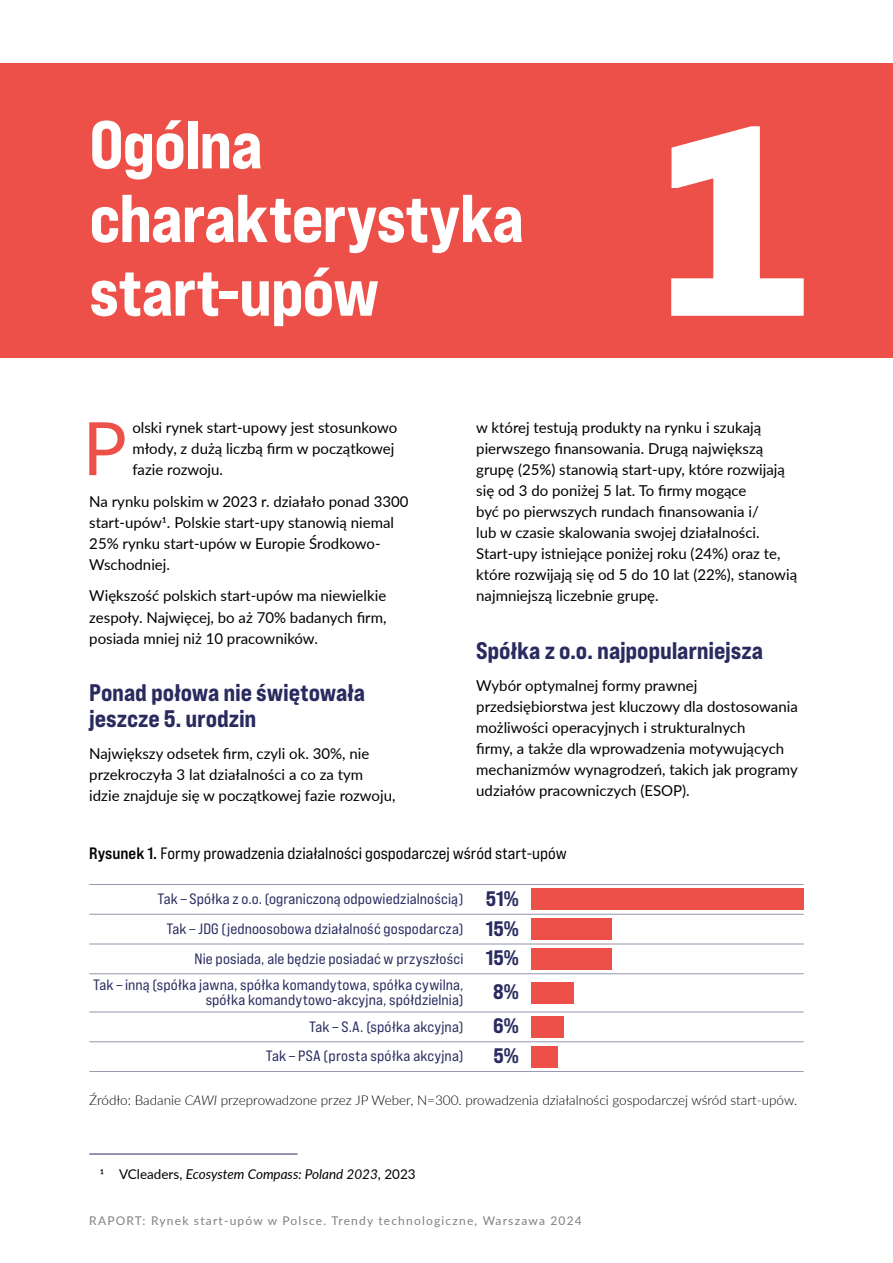
<style>
.page{position:relative;width:893px;height:1263px;background:#fff}
.page>*{position:absolute;margin:0;border:0;box-sizing:border-box;transform-origin:0 0}
.t1{font:73.8px "Lato";color:#ec5049}
.t2{font:67.5px/73.7px "Bebas Neue Pro Exp Eb";letter-spacing:-.02em;color:#fff}
.t3{font:24px/26px "Bebas Neue Pro Exp Eb";letter-spacing:-.005em;color:#292b5f}
.t4{font:21px/29.7px "Bebas Neue Pro Exp Eb";color:#292b5f;text-align:justify}
.t5{font:16.5px "Bebas Neue Pro Exp Rg";color:#000}
.t6{font:15px/21px "Lato";color:#000}
.t7{font:15px/29.7px "Bebas Neue Pro Exp Rg";letter-spacing:.01em;color:#292b5f;text-align:right}
.t8{font:300 13.5px "Lato";color:#000}
.t9{font:italic 13.5px "Lato";color:#000}
.t10{font:12px "Lato";letter-spacing:.1em;color:#808080}
.s1{font-family:"Bebas Neue Pro Exp Bd"}
.s2{font-style:italic}
.s3{font-style:normal}
</style>
<div class="page">
<div style="left:0;top:63px;width:893px;height:295px;background:#ec5049"></div>
<hr style="left:89px;top:1154px;width:209px;height:1px;background:#292b5f">
<svg style="left:671px;top:126px;width:133px;height:190px"></svg>
<hr style="left:89px;top:914px;width:715px;height:1px;background:#9495af">
<hr style="left:89px;top:944px;width:715px;height:1px;background:#9495af">
<hr style="left:89px;top:884px;width:715px;height:1px;background:#9495af">
<hr style="left:89px;top:973px;width:715px;height:1px;background:#9495af">
<hr style="left:89px;top:1012px;width:715px;height:1px;background:#9495af">
<hr style="left:89px;top:1041px;width:715px;height:1px;background:#9495af">
<hr style="left:89px;top:1071px;width:715px;height:1px;background:#9495af">
<div style="left:531px;top:1046px;width:27px;height:21px;background:#ec5049"></div>
<div style="left:531px;top:1016px;width:33px;height:21px;background:#ec5049"></div>
<div style="left:531px;top:982px;width:43px;height:21px;background:#ec5049"></div>
<div style="left:531px;top:948px;width:81px;height:21px;background:#ec5049"></div>
<div style="left:531px;top:918px;width:81px;height:22px;background:#ec5049"></div>
<div style="left:531px;top:889px;width:273px;height:21px;background:#ec5049"></div>
<h2 class="t2" style="left:89px;top:107px;width:436px">Ogólna charakterystyka start‑upów</h2>
<h1 class="t1" style="left:83px;top:395px;width:46px">P</h1>
<p class="t6" style="left:132px;top:416px;width:266px">olski rynek start‑upowy jest stosunkowo młody, z dużą liczbą firm w początkowej fazie rozwoju.</p>
<p class="t6" style="left:89px;top:490px;width:321px">Na rynku polskim w 2023 r. działało ponad 3300 start‑upów1. Polskie start‑upy stanowią niemal 25% rynku start‑upów w Europie Środkowo-Wschodniej.</p>
<p class="t6" style="left:89px;top:585px;width:299px;text-align:justify">Większość polskich start‑upów ma niewielkie zespoły. Najwięcej, bo aż 70% badanych firm, posiada mniej niż 10 pracowników.</p>
<h3 class="t3" style="left:89px;top:679px;width:277px">Ponad połowa nie świętowała jeszcze 5. urodzin</h3>
<p class="t6" style="left:89px;top:742px;width:308px">Największy odsetek firm, czyli ok. 30%, nie przekroczyła 3 lat działalności a co za tym idzie znajduje się w początkowej fazie rozwoju,</p>
<p class="t6" style="left:476px;top:416px;width:322px">w której testują produkty na rynku i szukają pierwszego finansowania. Drugą największą grupę (25%) stanowią start‑upy, które rozwijają się od 3 do poniżej 5 lat. To firmy mogące<br>być po pierwszych rundach finansowania i/<br>lub w czasie skalowania swojej działalności.<br>Start‑upy istniejące poniżej roku (24%) oraz te, które rozwijają się od 5 do 10 lat (22%), stanowią najmniejszą liczebnie grupę.</p>
<h3 class="t3" style="left:476px;top:637px;width:288px">Spółka z o.o. najpopularniejsza</h3>
<p class="t6" style="left:476px;top:674px;width:323px">Wybór optymalnej formy prawnej przedsiębiorstwa jest kluczowy dla dostosowania możliwości operacyjnych i strukturalnych<br>firmy, a także dla wprowadzenia motywujących mechanizmów wynagrodzeń, takich jak programy udziałów pracowniczych (ESOP).</p>
<p class="t5" style="left:89px;top:843px;width:479px"><span class="s1">Rysunek 1.</span> Formy prowadzenia działalności gospodarczej wśród start‑upów</p>
<p class="t7" style="left:158px;top:884px;width:307px">Tak – Spółka z o.o. (ograniczoną odpowiedzialnością)<br>Tak – JDG (jednoosobowa działalność gospodarcza)<br>Nie posiada, ale będzie posiadać w przyszłości</p>
<p class="t7" style="left:93px;top:977px;width:372px;line-height:15px">Tak – inną (spółka jawna, spółka komandytowa, spółka cywilna, spółka komandytowo-akcyjna, spółdzielnia)</p>
<p class="t7" style="left:266px;top:1011px;width:199px">Tak – S.A. (spółka akcyjna)<br>Tak – PSA (prosta spółka akcyjna)</p>
<h3 class="t4" style="left:486px;top:883px;width:35px">51% 15% 15%</h3>
<h3 class="t4" style="left:493px;top:977px;width:27px">8%</h3>
<h3 class="t4" style="left:493px;top:1011px;width:27px">6%<br>5%</h3>
<p class="t8" style="left:89px;top:1091px;width:709px">Źródło: Badanie <span class="s2">CAWI</span> przeprowadzone przez JP Weber, N=300. prowadzenia działalności gospodarczej wśród start‑upów.</p>
<p class="t9" style="left:100px;top:1164px;width:318px"><span class="s3">1 VCleaders,</span> Ecosystem Compass: Poland 2023<span class="s3">, 2023</span></p>
<p class="t10" style="left:89px;top:1212px;width:494px">RAPORT: Rynek start-upów w Polsce. Trendy technologiczne, Warszawa 2024</p>
</div>
